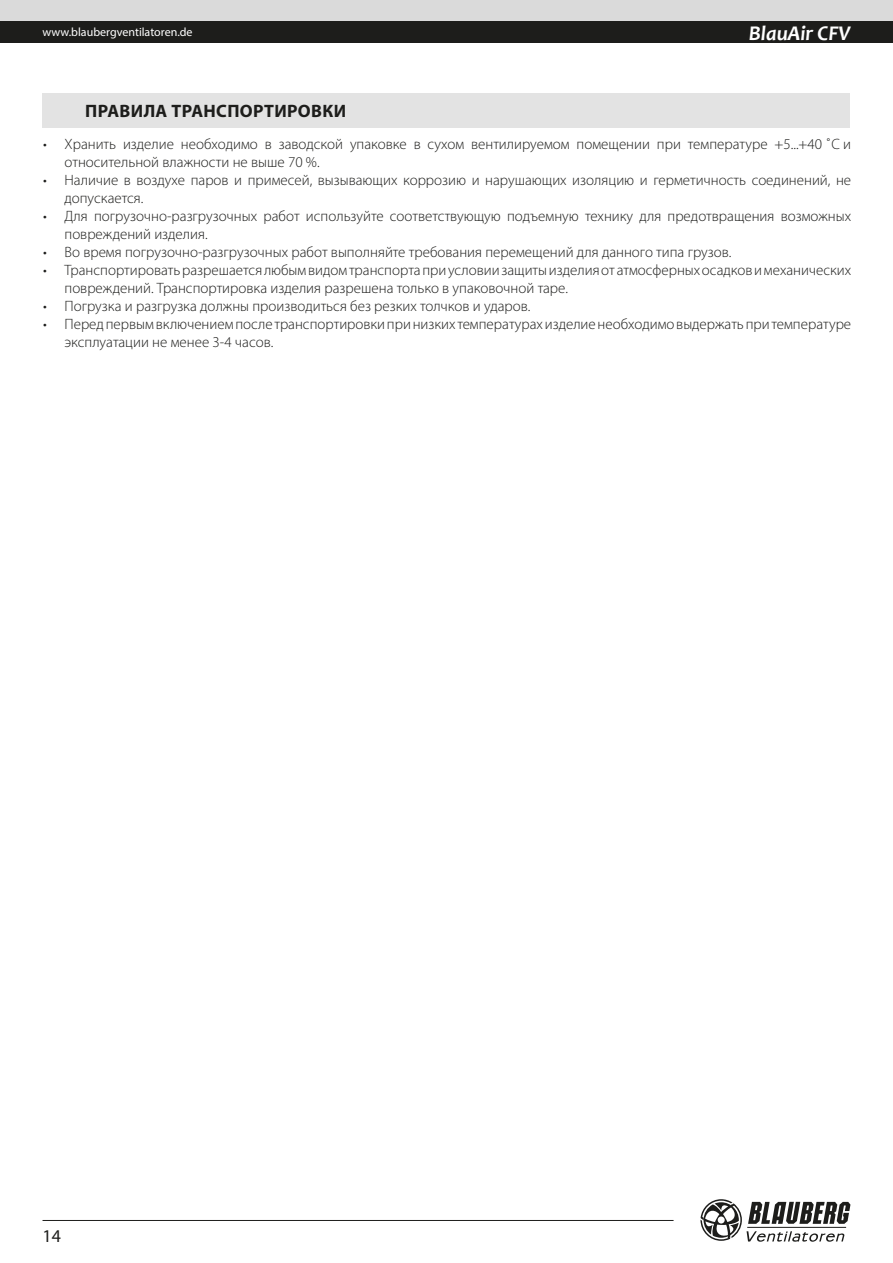
<style>
.page{position:relative;width:893px;height:1263px;background:#fff}
.page>*{position:absolute;margin:0;border:0;box-sizing:border-box;transform-origin:0 0}
.t1{font:italic 700 21px "Candara";color:#fff}
.t2{font:700 18px "Myriad Pro";letter-spacing:.02em;color:#1d1d1b}
.t3{font:18px "Myriad Pro";color:#1d1d1b}
.t4{font:300 15px/18px "Myriad Pro";color:#1d1d1b}
.t5{font:12px "Myriad Pro";color:#fff}
</style>
<div class="page">
<div style="left:43px;top:94px;width:807px;height:34px;background:#e3e3e3"></div>
<div style="left:0;top:0;width:893px;height:21px;background:#dadada"></div>
<div style="left:0;top:21px;width:893px;height:22px;background:#1d1d1b"></div>
<svg style="left:700px;top:1199px;width:150px;height:43px"></svg>
<hr style="left:43px;top:1220px;width:631px;height:1px;background:#1d1d1b">
<p class="t5" style="left:43px;top:25px;width:152px">www.blaubergventilatoren.de</p>
<h1 class="t1" style="left:749px;top:20px;width:103px">BlauAir CFV</h1>
<p class="t2" style="left:85px;top:99px;width:262px">ПРАВИЛА ТРАНСПОРТИРОВКИ</p>
<p class="t4" style="left:65px;top:136px;width:788px;text-indent:-21px">• Хранить изделие необходимо в заводской упаковке в сухом вентилируемом помещении при температуре +5...+40 ˚С и относительной влажности не выше 70 %.</p>
<p class="t4" style="left:65px;top:172px;width:788px;text-indent:-21px">• Наличие в воздухе паров и примесей, вызывающих коррозию и нарушающих изоляцию и герметичность соединений, не допускается.</p>
<p class="t4" style="left:65px;top:208px;width:788px;text-indent:-21px">• Для погрузочно-разгрузочных работ используйте соответствующую подъемную технику для предотвращения возможных повреждений изделия.</p>
<p class="t4" style="left:43px;top:244px;width:690px">• Во время погрузочно-разгрузочных работ выполняйте требования перемещений для данного типа грузов.</p>
<p class="t4" style="left:65px;top:262px;width:788px;text-indent:-21px">• Транспортировать разрешается любым видом транспорта при условии защиты изделия от атмосферных осадков и механических повреждений. Транспортировка изделия разрешена только в упаковочной таре.</p>
<p class="t4" style="left:43px;top:298px;width:489px">• Погрузка и разгрузка должны производиться без резких толчков и ударов.</p>
<p class="t4" style="left:65px;top:316px;width:788px;text-indent:-21px">• Перед первым включением после транспортировки при низких температурах изделие необходимо выдержать при температуре эксплуатации не менее 3-4 часов.</p>
<p class="t3" style="left:43px;top:1224px;width:20px">14</p>
</div>
